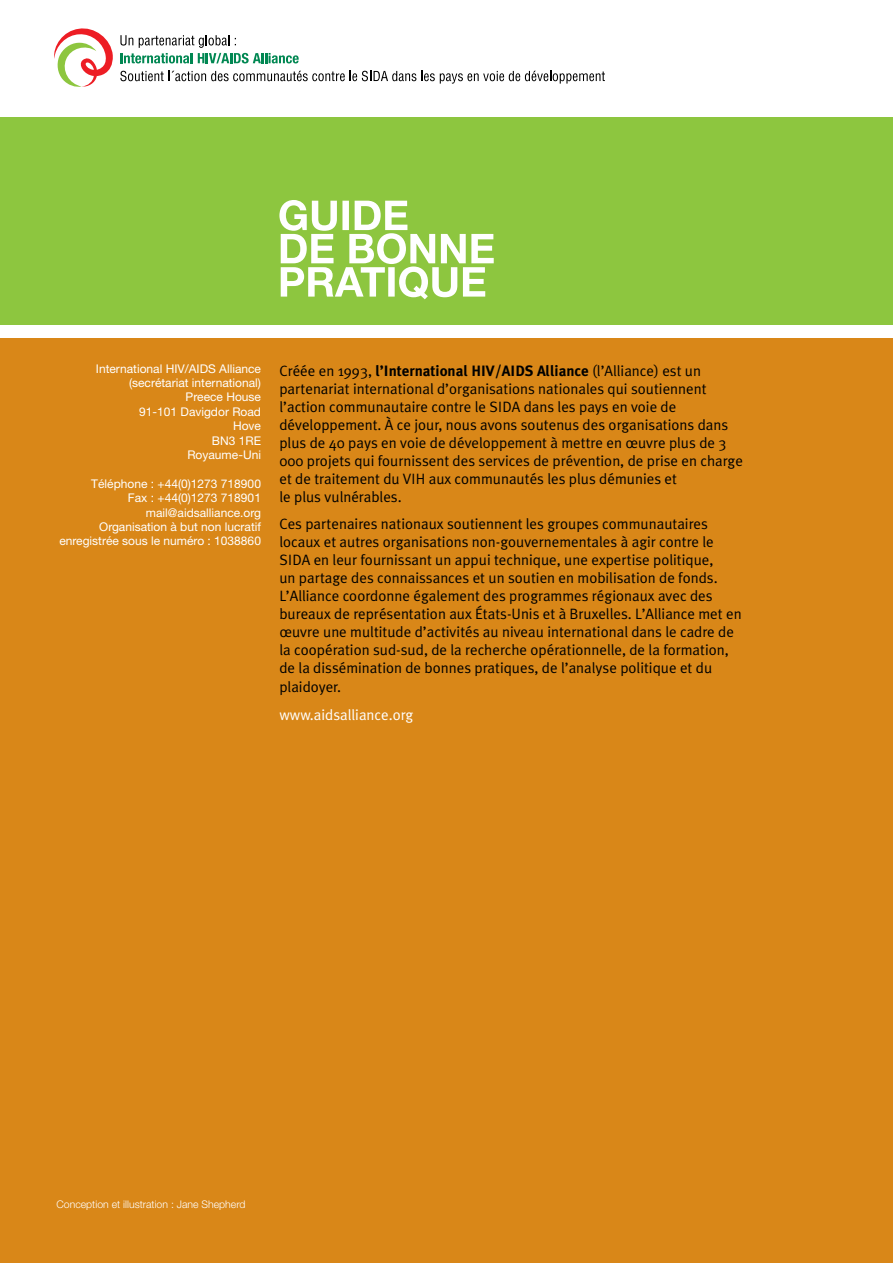
<style>
.page{position:relative;width:893px;height:1263px;background:#fff}
.page>*{position:absolute;margin:0;border:0;box-sizing:border-box;transform-origin:0 0}
.t1{font:15px/18px "Meta Plus Normal";color:#000}
.t2{font:700 15px "Meta Plus";color:#000}
.t3{font:15px "Meta Plus Normal";color:#fff}
.t4{font:12px/14.4px "Helvetica Neue";color:#fff;text-align:right}
.t5{font:300 10.5px "Helvetica Neue";color:#fff}
.s1{font-family:"Meta Plus Normal";font-weight:400}
</style>
<div class="page">
<div style="left:0;top:339px;width:893px;height:924px;background:#d98718"></div>
<div style="left:0;top:117px;width:893px;height:208px;background:#8dc63f"></div>
<svg style="left:54px;top:28px;width:59px;height:59px"></svg>
<svg style="left:120px;top:35px;width:179px;height:29px"></svg>
<svg style="left:120px;top:71px;width:485px;height:13px"></svg>
<svg style="left:279px;top:200px;width:215px;height:99px"></svg>
<p class="t4" style="left:96px;top:361px;width:167px">International HIV/AIDS Alliance (secrétariat international)<br>Preece House<br>91-101 Davigdor Road<br>Hove<br>BN3 1RE<br>Royaume-Uni</p>
<p class="t4" style="left:59px;top:476px;width:203px">Téléphone : +44(0)1273 718900<br>Fax : +44(0)1273 718901 mail@aidsalliance.org<br>Organisation à but non lucratif enregistrée sous le numéro : 1038860</p>
<p class="t2" style="left:279px;top:362px;width:423px"><span class="s1">Créée en 1993,</span> l’International HIV/AIDS Alliance <span class="s1">(l’Alliance) est un</span></p>
<p class="t1" style="left:279px;top:380px;width:465px">partenariat international d’organisations nationales qui soutiennent l’action communautaire contre le SIDA dans les pays en voie de développement. À ce jour, nous avons soutenus des organisations dans plus de 40 pays en voie de développement à mettre en œuvre plus de 3<br>000 projets qui fournissent des services de prévention, de prise en charge et de traitement du VIH aux communautés les plus démunies et<br>le plus vulnérables.</p>
<p class="t1" style="left:279px;top:514px;width:464px">Ces partenaires nationaux soutiennent les groupes communautaires locaux et autres organisations non-gouvernementales à agir contre le SIDA en leur fournissant un appui technique, une expertise politique,<br>un partage des connaissances et un soutien en mobilisation de fonds.<br>L’Alliance coordonne également des programmes régionaux avec des bureaux de représentation aux États-Unis et à Bruxelles. L’Alliance met en œuvre une multitude d’activités au niveau international dans le cadre de la coopération sud-sud, de la recherche opérationnelle, de la formation, de la dissémination de bonnes pratiques, de l’analyse politique et du</p>
<p class="t1" style="left:279px;top:678px;width:63px">plaidoyer.</p>
<p class="t3" style="left:279px;top:706px;width:135px">www.aidsalliance.org</p>
<p class="t5" style="left:56px;top:1197px;width:191px">Conception et illustration : Jane Shepherd</p>
</div>
